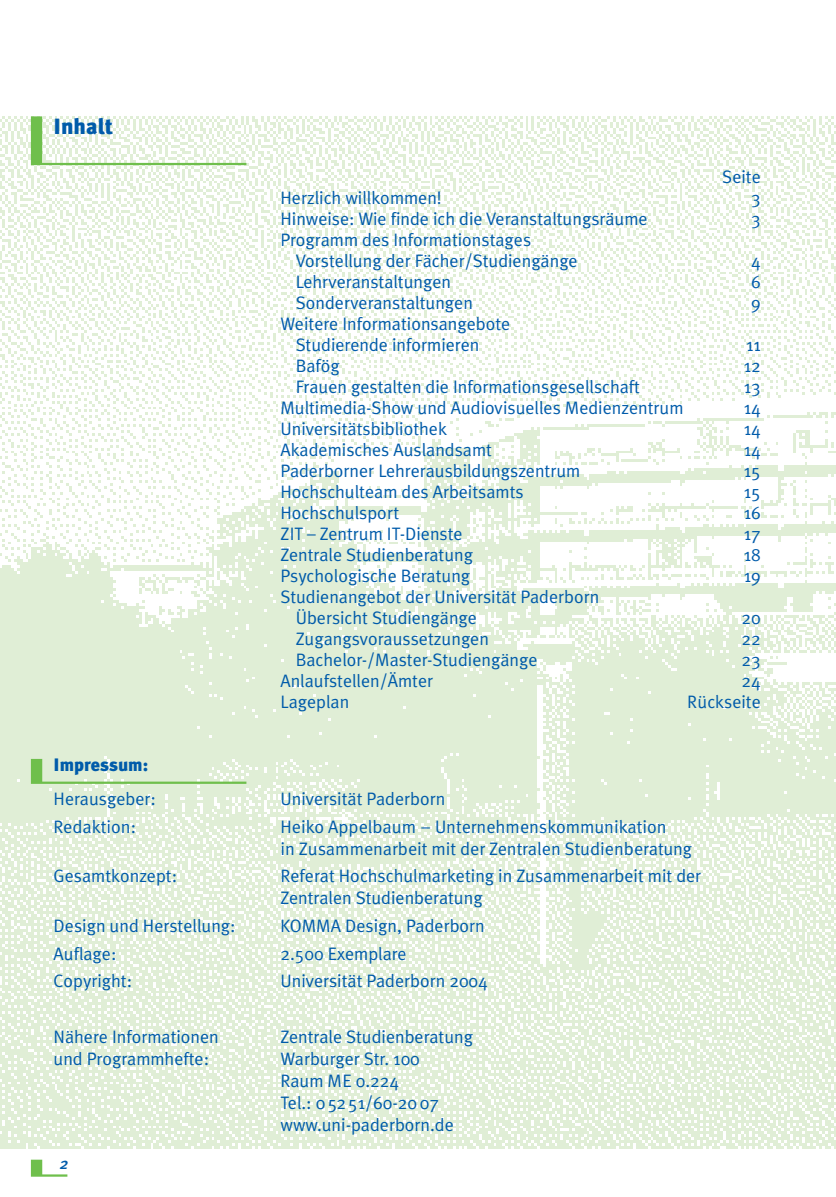
<style>
.page{position:relative;width:836px;height:1197px;background:#fff}
.page>*{position:absolute;margin:0;border:0;box-sizing:border-box;transform-origin:0 0}
.t1{font:900 22px "Meta Plus";color:#005baa}
.t2{font:18px/22px "Meta Plus Normal";color:#005baa}
.t3{font:18px/22px "Meta Normal";color:#005baa}
.t4{font:900 18px "Meta Plus";color:#005baa}
.t5{font:italic 500 16px "Meta Plus";color:#005baa}
</style>
<div class="page">
<svg style="left:31px;top:116px;width:215px;height:49px"></svg>
<svg style="left:31px;top:1159px;width:36px;height:17px"></svg>
<svg style="left:31px;top:759px;width:215px;height:25px;background:#d1e8c4"></svg>
<p class="t1" style="left:54px;top:118px;width:61px">Inhalt</p>
<p class="t2" style="left:722px;top:167px;width:40px">Seite</p>
<p class="t2" style="left:280px;top:188px;width:163px">Herzlich willkommen!</p>
<p class="t2" style="left:751px;top:188px;width:11px">3</p>
<p class="t2" style="left:280px;top:209px;width:369px">Hinweise: Wie finde ich die Veranstaltungsräume</p>
<p class="t2" style="left:751px;top:209px;width:11px">3</p>
<p class="t2" style="left:296px;top:231px;width:283px;line-height:21px;text-indent:-15px">Programm des Informationstages<br>Vorstellung der Fächer/Studiengänge</p>
<p class="t2" style="left:751px;top:251px;width:11px">4</p>
<p class="t2" style="left:296px;top:272px;width:157px">Lehrveranstaltungen</p>
<p class="t2" style="left:751px;top:272px;width:11px">6</p>
<p class="t2" style="left:296px;top:293px;width:179px">Sonderveranstaltungen</p>
<p class="t2" style="left:751px;top:293px;width:11px">9</p>
<p class="t2" style="left:296px;top:315px;width:216px;line-height:21px;text-indent:-15px">Weitere Informationsangebote<br>Studierende informieren</p>
<p class="t2" style="left:746px;top:335px;width:16px">11</p>
<p class="t2" style="left:296px;top:356px;width:46px">Bafög</p>
<p class="t2" style="left:744px;top:356px;width:18px">12</p>
<p class="t2" style="left:296px;top:377px;width:346px">Frauen gestalten die Informationsgesellschaft</p>
<p class="t2" style="left:744px;top:377px;width:18px">13</p>
<p class="t2" style="left:280px;top:398px;width:404px">Multimedia-Show und Audiovisuelles Medienzentrum</p>
<p class="t2" style="left:744px;top:398px;width:18px">14</p>
<p class="t2" style="left:280px;top:419px;width:168px">Universitätsbibliothek</p>
<p class="t2" style="left:744px;top:419px;width:18px">14</p>
<p class="t2" style="left:280px;top:440px;width:213px">Akademisches Auslandsamt</p>
<p class="t2" style="left:744px;top:440px;width:18px">14</p>
<p class="t2" style="left:280px;top:461px;width:301px">Paderborner Lehrerausbildungszentrum</p>
<p class="t2" style="left:744px;top:461px;width:18px">15</p>
<p class="t2" style="left:280px;top:482px;width:245px">Hochschulteam des Arbeitsamts</p>
<p class="t2" style="left:744px;top:482px;width:18px">15</p>
<p class="t2" style="left:280px;top:503px;width:120px">Hochschulsport</p>
<p class="t2" style="left:744px;top:503px;width:18px">16</p>
<p class="t2" style="left:280px;top:524px;width:184px">ZIT – Zentrum IT-Dienste</p>
<p class="t2" style="left:744px;top:524px;width:18px">17</p>
<p class="t2" style="left:280px;top:545px;width:194px">Zentrale Studienberatung</p>
<p class="t2" style="left:744px;top:545px;width:18px">18</p>
<p class="t2" style="left:280px;top:566px;width:191px">Psychologische Beratung</p>
<p class="t2" style="left:744px;top:566px;width:18px">19</p>
<p class="t2" style="left:296px;top:588px;width:305px;line-height:21px;text-indent:-15px">Studienangebot der Universität Paderborn<br>Übersicht Studiengänge</p>
<p class="t2" style="left:741px;top:608px;width:21px">20</p>
<p class="t2" style="left:296px;top:629px;width:195px">Zugangsvoraussetzungen</p>
<p class="t2" style="left:741px;top:629px;width:21px">22</p>
<p class="t2" style="left:296px;top:650px;width:243px">Bachelor-/Master-Studiengänge</p>
<p class="t2" style="left:741px;top:650px;width:21px">23</p>
<p class="t2" style="left:280px;top:671px;width:154px">Anlaufstellen/Ämter</p>
<p class="t2" style="left:741px;top:671px;width:21px">24</p>
<p class="t2" style="left:280px;top:692px;width:70px">Lageplan</p>
<p class="t2" style="left:687px;top:692px;width:75px">Rückseite</p>
<p class="t4" style="left:54px;top:758px;width:96px">Impressum:</p>
<p class="t2" style="left:54px;top:789px;width:104px">Herausgeber:</p>
<p class="t2" style="left:280px;top:789px;width:166px">Universität Paderborn</p>
<p class="t3" style="left:54px;top:816px;width:84px">Redaktion:</p>
<p class="t3" style="left:280px;top:816px;width:413px">Heiko Appelbaum – Unternehmenskommunikation<br>in Zusammenarbeit mit der Zentralen Studienberatung</p>
<p class="t2" style="left:54px;top:866px;width:125px">Gesamtkonzept:</p>
<p class="t2" style="left:280px;top:866px;width:422px">Referat Hochschulmarketing in Zusammenarbeit mit der<br>Zentralen Studienberatung</p>
<p class="t2" style="left:54px;top:916px;width:184px">Design und Herstellung:</p>
<p class="t2" style="left:280px;top:916px;width:206px">KOMMA Design, Paderborn</p>
<p class="t2" style="left:54px;top:944px;width:64px">Auflage:</p>
<p class="t2" style="left:280px;top:944px;width:128px">2.500 Exemplare</p>
<p class="t2" style="left:54px;top:971px;width:80px">Copyright:</p>
<p class="t2" style="left:280px;top:971px;width:209px">Universität Paderborn 2004</p>
<p class="t2" style="left:54px;top:1027px;width:167px">Nähere Informationen</p>
<p class="t2" style="left:280px;top:1027px;width:194px">Zentrale Studienberatung</p>
<p class="t2" style="left:54px;top:1049px;width:157px">und Programmhefte:</p>
<p class="t2" style="left:280px;top:1049px;width:175px">Warburger Str. 100<br>Raum ME 0.224<br>Tel.: 0 5251/60-20 07 www.uni-paderborn.de</p>
<p class="t5" style="left:60px;top:1158px;width:10px">2</p>
</div>
